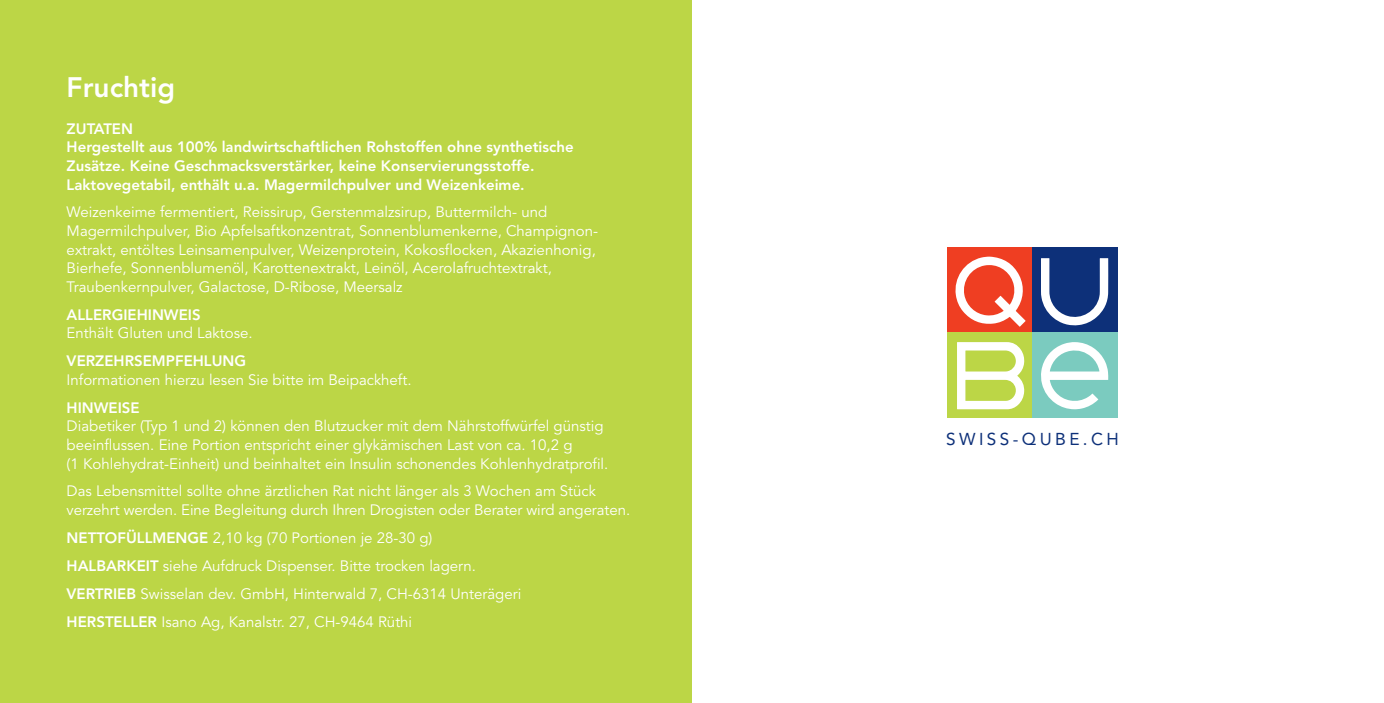
<style>
.page{position:relative;width:1384px;height:703px;background:#fff}
.page>*{position:absolute;margin:0;border:0;box-sizing:border-box;transform-origin:0 0}
.t1{font:800 28px "Avenir";color:#fff}
.t2{font:17.2px "Avenir";letter-spacing:.2em;color:#0d3079}
.t3{font:15px/18.6px "Avenir";color:#fff}
.t4{font:800 15px/18.6px "Avenir";color:#fff}
.s1{font-weight:800}
</style>
<div class="page">
<div style="left:0;top:0;width:692px;height:703px;background:#bcd646"></div>
<div style="left:947px;top:248px;width:85px;height:85px;background:#ef3e22"></div>
<div style="left:1032px;top:248px;width:85px;height:85px;background:#0d3079"></div>
<div style="left:947px;top:333px;width:85px;height:85px;background:#bcd646"></div>
<div style="left:1032px;top:333px;width:85px;height:85px;background:#7bcbbf"></div>
<svg style="left:1041px;top:258px;width:67px;height:68px"></svg>
<svg style="left:1041px;top:342px;width:67px;height:67px"></svg>
<svg style="left:955px;top:257px;width:70px;height:70px"></svg>
<svg style="left:957px;top:342px;width:67px;height:67px"></svg>
<h1 class="t1" style="left:67px;top:65px;width:110px">Fruchtig</h1>
<p class="t4" style="left:67px;top:119px;width:508px">ZUTATEN<br>Hergestellt aus 100% landwirtschaftlichen Rohstoffen ohne synthetische Zusätze. Keine Geschmacksverstärker, keine Konservierungsstoffe.<br>Laktovegetabil, enthält u.a. Magermilchpulver und Weizenkeime.</p>
<p class="t3" style="left:67px;top:203px;width:533px">Weizenkeime fermentiert, Reissirup, Gerstenmalzsirup, Buttermilch- und Magermilchpulver, Bio Apfelsaftkonzentrat, Sonnenblumenkerne, Champignon&shy;extrakt, entöltes Leinsamenpulver, Weizenprotein, Kokosflocken, Akazienhonig, Bierhefe, Sonnenblumenöl, Karottenextrakt, Leinöl, Acerolafruchtextrakt, Traubenkernpulver, Galactose, D-Ribose, Meersalz</p>
<p class="t4" style="left:67px;top:305px;width:135px">ALLERGIEHINWEIS</p>
<p class="t3" style="left:67px;top:324px;width:187px">Enthält Gluten und Laktose.</p>
<p class="t4" style="left:67px;top:352px;width:181px">VERZEHRSEMPFEHLUNG</p>
<p class="t3" style="left:67px;top:371px;width:346px">Informationen hierzu lesen Sie bitte im Beipackheft.</p>
<p class="t4" style="left:67px;top:398px;width:75px">HINWEISE</p>
<p class="t3" style="left:67px;top:417px;width:543px">Diabetiker (Typ 1 und 2) können den Blutzucker mit dem Nährstoffwürfel günstig beeinflussen. Eine Portion entspricht einer glykämischen Last von ca. 10,2 g<br>(1 Kohlehydrat-Einheit) und beinhaltet ein Insulin schonendes Kohlenhydratprofil.</p>
<p class="t3" style="left:67px;top:482px;width:565px">Das Lebensmittel sollte ohne ärztlichen Rat nicht länger als 3 Wochen am Stück verzehrt werden. Eine Begleitung durch Ihren Drogisten oder Berater wird angeraten.</p>
<p class="t3" style="left:67px;top:524px;width:456px;line-height:28px"><span class="s1">NETTOFÜLLMENGE</span> 2,10 kg (70 Portionen je 28-30 g)<br><span class="s1">HALBARKEIT</span> siehe Aufdruck Dispenser. Bitte trocken lagern.<br><span class="s1">VERTRIEB</span> Swisselan dev. GmbH, Hinterwald 7, CH-6314 Unterägeri <span class="s1">HERSTELLER</span> Isano Ag, Kanalstr. 27, CH-9464 Rüthi</p>
<p class="t2" style="left:946px;top:426px;width:174px">SWISS-QUBE.CH</p>
</div>
